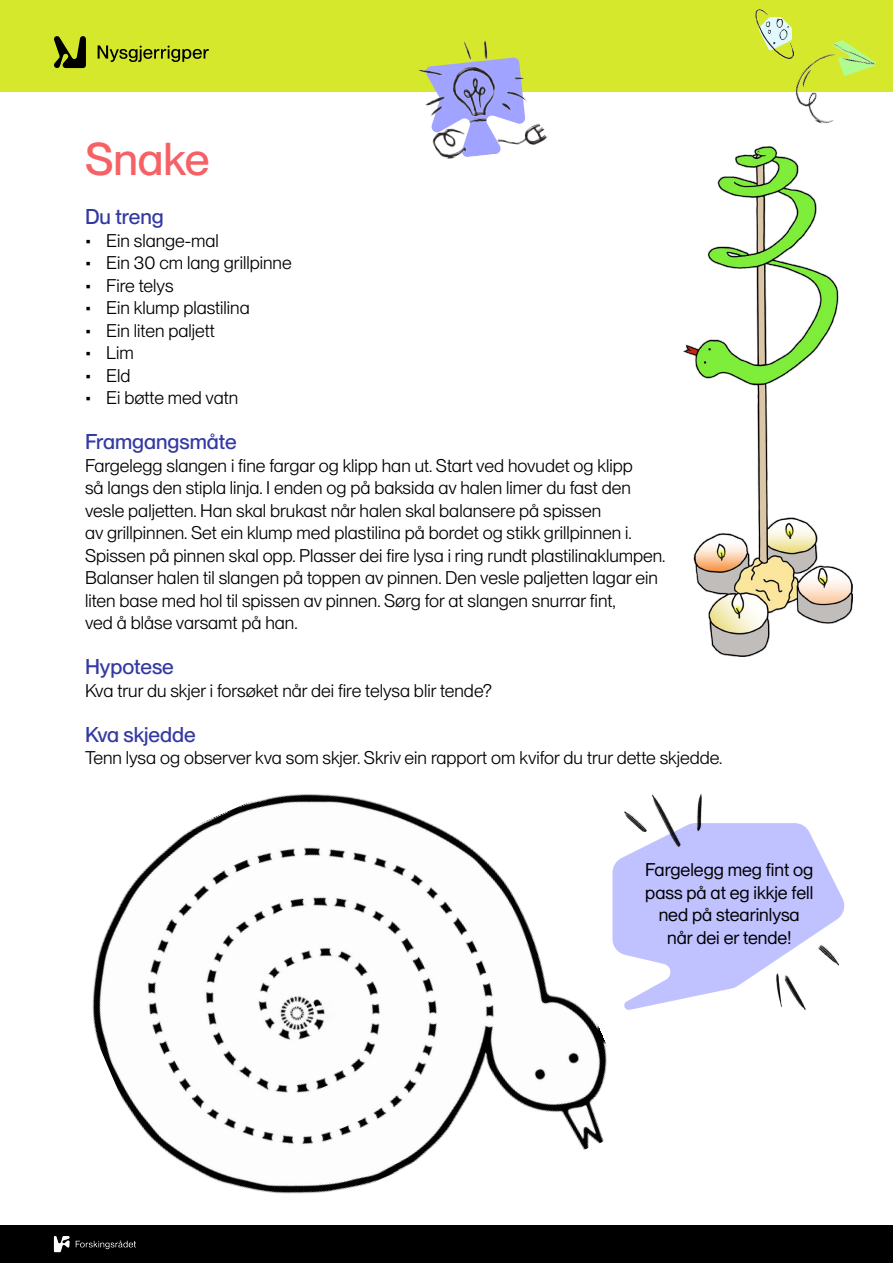
<style>
.page{position:relative;width:893px;height:1263px;background:#fff}
.page>*{position:absolute;margin:0;border:0;box-sizing:border-box;transform-origin:0 0}
.Tittel{font:500 45px "PP Neue Montreal";color:#f66166}
.Mellomtittel_1{font:500 21px "PP Neue Montreal";color:#3339a2}
.Brødtekst{font:18px/22.5px "PP Neue Montreal";color:#000}
.Brødtekst-2{font:18px "PP Neue Montreal";color:#000}
</style>
<div class="page">
<div style="left:0;top:1225px;width:893px;height:38px;background:#000"></div>
<div style="left:0;top:0;width:893px;height:91px;background:#d6e82b"></div>
<img style="left:756px;top:10px;width:36px;height:49px">
<img style="left:786px;top:37px;width:90px;height:87px">
<svg style="left:98px;top:45px;width:111px;height:17px"></svg>
<svg style="left:54px;top:36px;width:32px;height:32px"></svg>
<img style="left:416px;top:39px;width:133px;height:120px">
<img style="left:683px;top:147px;width:169px;height:510px">
<img style="left:53px;top:794px;width:572px;height:459px">
<svg style="left:612px;top:823px;width:232px;height:187px"></svg>
<img style="left:625px;top:794px;width:213px;height:216px">
<div style="left:652px;top:883px;width:126px;height:38px;background:#c0c1ff"></div>
<h1 class="Tittel" style="left:85px;top:133px;width:126px">Snake</h1>
<h2 class="Mellomtittel_1" style="left:85px;top:205px;width:80px">Du treng</h2>
<p class="Brødtekst" style="left:85px;top:229px;width:135px">• Ein slange-mal</p>
<p class="Brødtekst" style="left:85px;top:252px;width:208px">• Ein 30 cm lang grillpinne</p>
<p class="Brødtekst" style="left:85px;top:274px;width:90px">• Fire telys</p>
<p class="Brødtekst" style="left:85px;top:297px;width:166px">• Ein klump plastilina</p>
<p class="Brødtekst" style="left:85px;top:319px;width:131px">• Ein liten paljett</p>
<p class="Brødtekst" style="left:85px;top:342px;width:50px">• Lim</p>
<p class="Brødtekst" style="left:85px;top:364px;width:47px">• Eld</p>
<p class="Brødtekst" style="left:85px;top:387px;width:155px">• Ei bøtte med vatn</p>
<h2 class="Mellomtittel_1" style="left:85px;top:430px;width:153px">Framgangsmåte</h2>
<p class="Brødtekst" style="left:85px;top:454px;width:549px">Fargelegg slangen i fine fargar og klipp han ut. Start ved hovudet og klipp</p>
<p class="Brødtekst" style="left:85px;top:477px;width:547px">så langs den stipla linja. I enden og på baksida av halen limer du fast den vesle paljetten. Han skal brukast når halen skal balansere på spissen</p>
<p class="Brødtekst" style="left:85px;top:522px;width:548px">av grillpinnen. Set ein klump med plastilina på bordet og stikk grillpinnen i.</p>
<p class="Brødtekst" style="left:85px;top:544px;width:582px">Spissen på pinnen skal opp. Plasser dei fire lysa i ring rundt plastilinaklumpen.</p>
<p class="Brødtekst" style="left:85px;top:567px;width:574px">Balanser halen til slangen på toppen av pinnen. Den vesle paljetten lagar ein</p>
<p class="Brødtekst" style="left:85px;top:589px;width:532px">liten base med hol til spissen av pinnen. Sørg for at slangen snurrar fint, ved å blåse varsamt på han.</p>
<h2 class="Mellomtittel_1" style="left:85px;top:655px;width:90px">Hypotese</h2>
<p class="Brødtekst" style="left:85px;top:679px;width:408px">Kva trur du skjer i forsøket når dei fire telysa blir tende?</p>
<h2 class="Mellomtittel_1" style="left:85px;top:722px;width:112px">Kva skjedde</h2>
<p class="Brødtekst" style="left:85px;top:747px;width:639px">Tenn lysa og observer kva som skjer. Skriv ein rapport om kvifor du trur dette skjedde.</p>
<p class="Brødtekst-2" style="left:645px;top:859px;width:170px">Fargelegg meg fint og</p>
<p class="Brødtekst-2" style="left:645px;top:881px;width:169px">pass på at eg ikkje fell</p>
<p class="Brødtekst-2" style="left:659px;top:904px;width:143px">ned på stearinlysa</p>
<p class="Brødtekst-2" style="left:667px;top:926px;width:126px">når dei er tende!</p>
</div>
